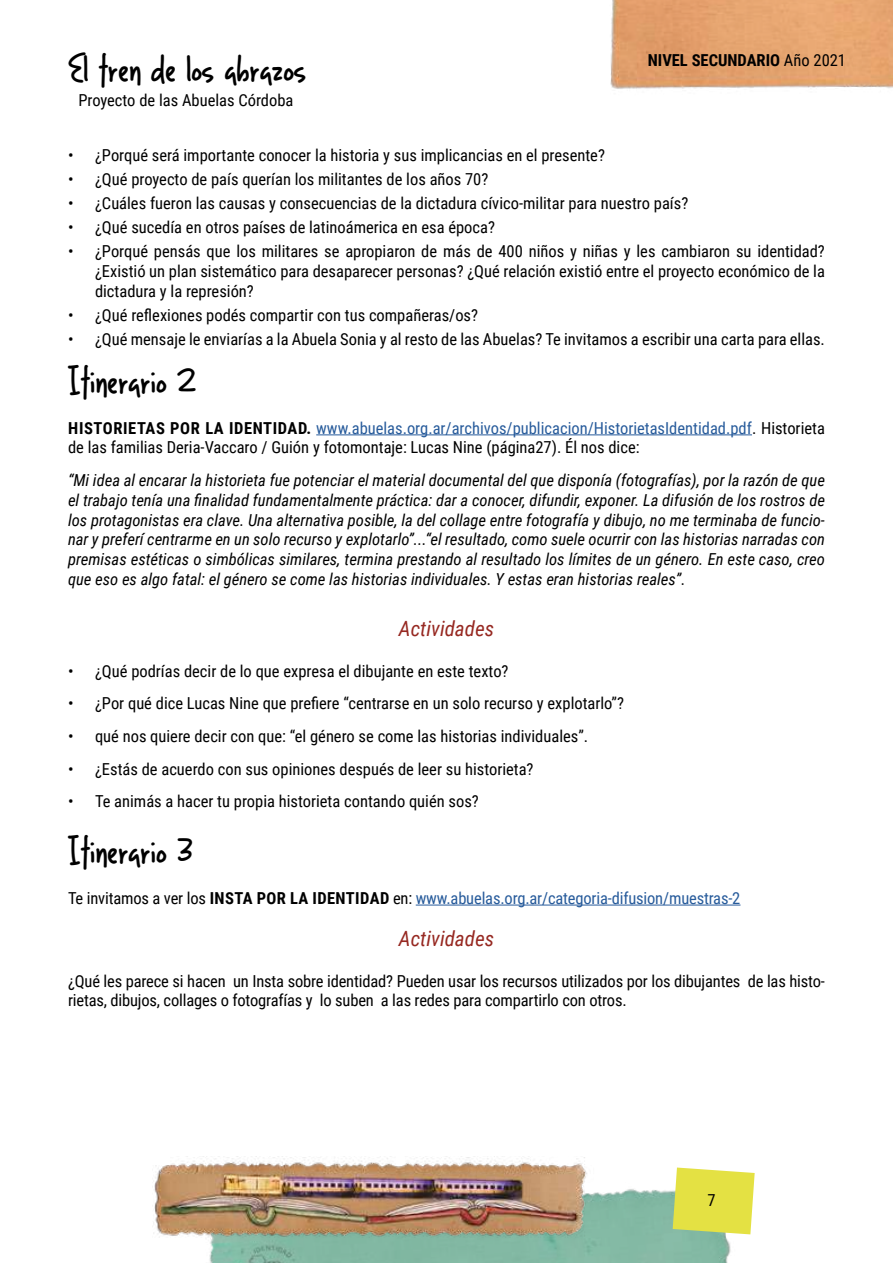
<style>
.page{position:relative;width:893px;height:1263px;background:#fff}
.page>*{position:absolute;margin:0;border:0;box-sizing:border-box;transform-origin:0 0}
.t1{font:36px "Lightupthe World";color:#000}
.t2{font:italic 21px "Roboto Condensed";color:#962821}
.t3{font:16.5px/19.8px "Roboto Condensed";color:#000}
.t4{font:italic 16.5px/19.8px "Roboto Condensed";color:#000;text-align:justify}
.t5{font:16.5px "Roboto Condensed";letter-spacing:-.01em;color:#275b9b}
.t6{font:700 16.5px "Roboto Condensed";color:#000}
.s1{font-weight:400}
.s2{font-weight:700}
.s3{color:#275b9b}
.s4{color:#000}
.s5{font-weight:700;color:#000}
</style>
<div class="page">
<img style="left:209px;top:1189px;width:522px;height:74px">
<svg style="left:673px;top:1167px;width:82px;height:67px;background:#e2e257"></svg>
<img style="left:610px;top:0;width:283px;height:89px">
<img style="left:153px;top:1157px;width:447px;height:83px">
<hr style="left:316px;top:434px;width:436px;height:1px;background:#275b9b">
<hr style="left:416px;top:905px;width:324px;height:1px;background:#275b9b">
<h1 class="t1" style="left:68px;top:42px;width:240px">El tren de los abrazos</h1>
<p class="t3" style="left:78px;top:90px;width:217px">Proyecto de las Abuelas Córdoba</p>
<p class="t6" style="left:648px;top:49px;width:200px">NIVEL SECUNDARIO <span class="s1">Año 2021</span></p>
<p class="t3" style="left:68px;top:145px;width:538px">• ¿Porqué será importante conocer la historia y sus implicancias en el presente?</p>
<p class="t3" style="left:68px;top:169px;width:422px">• ¿Qué proyecto de país querían los militantes de los años 70?</p>
<p class="t3" style="left:68px;top:193px;width:622px">• ¿Cuáles fueron las causas y consecuencias de la dictadura cívico-militar para nuestro país?</p>
<p class="t3" style="left:68px;top:217px;width:428px">• ¿Qué sucedía en otros países de latinoámerica en esa época?</p>
<p class="t3" style="left:95px;top:241px;width:731px;text-align:justify;text-indent:-27px">• ¿Porqué pensás que los militares se apropiaron de más de 400 niños y niñas y les cambiaron su identidad? ¿Existió un plan sistemático para desaparecer personas? ¿Qué relación existió entre el proyecto económico de la dictadura y la represión?</p>
<p class="t3" style="left:68px;top:305px;width:412px">• ¿Qué reflexiones podés compartir con tus compañeras/os?</p>
<p class="t3" style="left:68px;top:329px;width:758px">• ¿Qué mensaje le enviarías a la Abuela Sonia y al resto de las Abuelas? Te invitamos a escribir una carta para ellas.</p>
<h1 class="t1" style="left:68px;top:354px;width:130px">Itinerario 2</h1>
<p class="t3" style="left:68px;top:417px;width:758px"><span class="s2">HISTORIETAS POR LA IDENTIDAD.</span> <span class="s3">www.abuelas.org.ar/archivos/publicacion/HistorietasIdentidad.pdf</span>. Historieta de las familias Deria-Vaccaro / Guión y fotomontaje: Lucas Nine (página27). Él nos dice:</p>
<p class="t4" style="left:68px;top:470px;width:758px">“Mi idea al encarar la historieta fue potenciar el material documental del que disponía (fotografías), por la razón de que el trabajo tenía una finalidad fundamentalmente práctica: dar a conocer, difundir, exponer. La difusión de los rostros de los protagonistas era clave. Una alternativa posible, la del collage entre fotografía y dibujo, no me terminaba de funcio&shy;nar y preferí centrarme en un solo recurso y explotarlo”...“el resultado, como suele ocurrir con las historias narradas con premisas estéticas o simbólicas similares, termina prestando al resultado los límites de un género. En este caso, creo que eso es algo fatal: el género se come las historias individuales. Y estas eran historias reales”.</p>
<p class="t2" style="left:399px;top:614px;width:97px">Actividades</p>
<p class="t3" style="left:68px;top:660px;width:442px">• ¿Qué podrías decir de lo que expresa el dibujante en este texto?</p>
<p class="t3" style="left:68px;top:693px;width:557px">• ¿Por qué dice Lucas Nine que prefiere “centrarse en un solo recurso y explotarlo”?</p>
<p class="t3" style="left:68px;top:726px;width:522px">• qué nos quiere decir con que: “el género se come las historias individuales”.</p>
<p class="t3" style="left:68px;top:758px;width:467px">• ¿Estás de acuerdo con sus opiniones después de leer su historieta?</p>
<p class="t3" style="left:68px;top:791px;width:412px">• Te animás a hacer tu propia historieta contando quién sos?</p>
<h1 class="t1" style="left:68px;top:824px;width:127px">Itinerario 3</h1>
<p class="t5" style="left:68px;top:886px;width:674px"><span class="s4">Te invitamos a ver los</span> <span class="s5">INSTA POR LA IDENTIDAD</span> <span class="s4">en:</span> www.abuelas.org.ar/categoria-difusion/muestras-2</p>
<p class="t2" style="left:399px;top:924px;width:97px">Actividades</p>
<p class="t3" style="left:68px;top:971px;width:758px">¿Qué les parece si hacen un Insta sobre identidad? Pueden usar los recursos utilizados por los dibujantes de las histo&shy;rietas, dibujos, collages o fotografías y lo suben a las redes para compartirlo con otros.</p>
<p class="t3" style="left:707px;top:1189px;width:10px">7</p>
</div>
